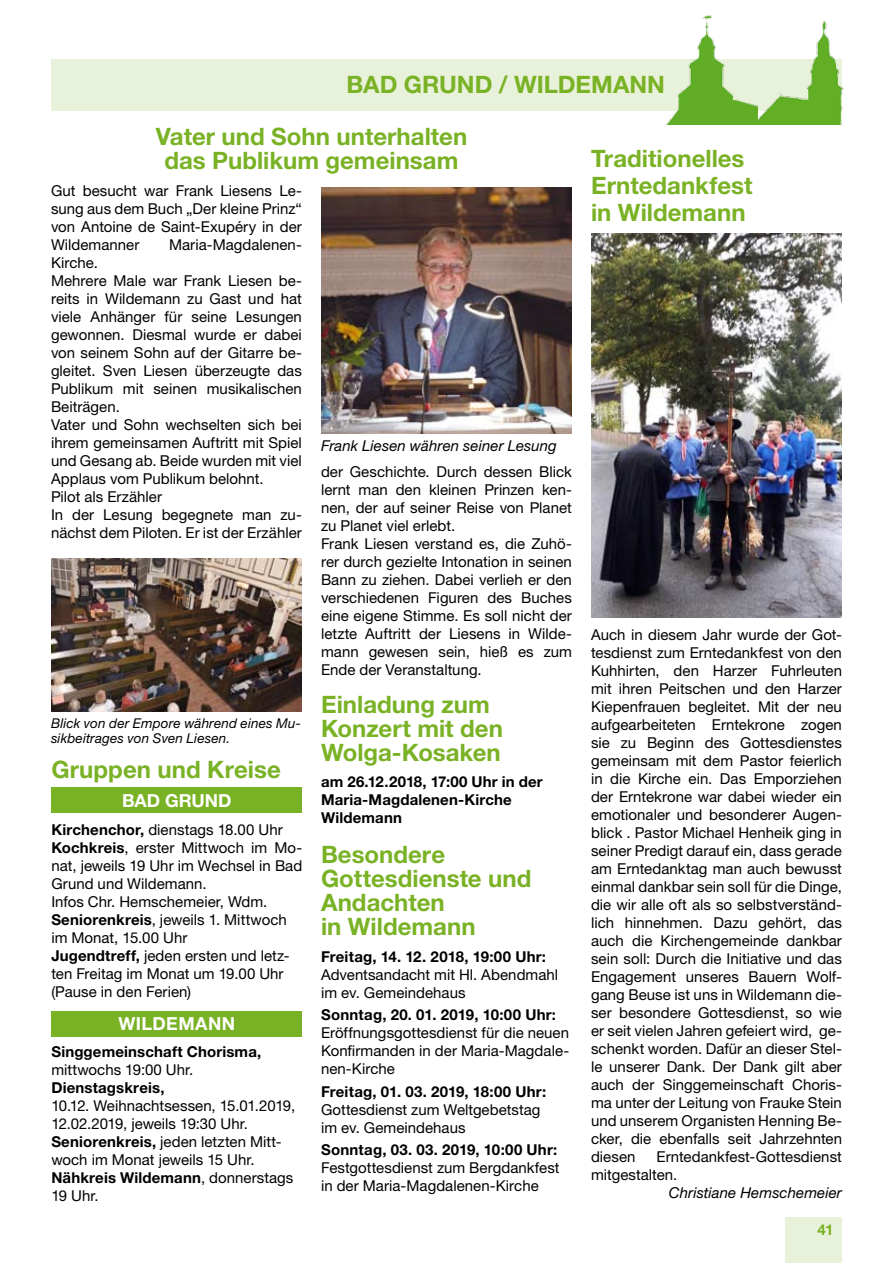
<style>
.page{position:relative;width:893px;height:1263px;background:#fff}
.page>*{position:absolute;margin:0;border:0;box-sizing:border-box;transform-origin:0 0}
.t1{font:700 24px/24px "Helvetica Neue LT Std";color:#7ab225}
.t2{font:700 18px "Helvetica Neue LT Std";letter-spacing:.02em;color:#fff}
.t3{font:700 18px "Helvetica Neue LT Std";color:#fff}
.t4{font:15px/18px "Helvetica Neue LT Std";color:#000}
.t5{font:700 15px/18px "Helvetica Neue LT Std";letter-spacing:.01em;color:#000}
.t6{font:italic 15px "Helvetica Neue LT Std";letter-spacing:.005em;color:#000}
.t7{font:700 15px "Helvetica Neue LT Std";color:#7ab225}
.t8{font:italic 13.5px/15px "Helvetica Neue LT Std";letter-spacing:.01em;color:#000}
.s1{font-weight:700}
</style>
<div class="page">
<div style="left:51px;top:60px;width:791px;height:51px;background:#e8f1d9"></div>
<div style="left:785px;top:1217px;width:57px;height:46px;background:#e8f1d9"></div>
<img style="left:736px;top:20px;width:108px;height:105px">
<img style="left:664px;top:15px;width:93px;height:109px">
<div style="left:51px;top:787px;width:251px;height:25px;background:#7ab225"></div>
<div style="left:51px;top:1011px;width:251px;height:26px;background:#7ab225"></div>
<img style="left:321px;top:187px;width:251px;height:247px">
<img style="left:51px;top:559px;width:251px;height:153px">
<img style="left:591px;top:233px;width:251px;height:385px">
<h1 class="t1" style="left:347px;top:72px;width:320px">BAD GRUND / WILDEMANN</h1>
<h1 class="t1" style="left:156px;top:124px;width:313px;text-align:center">Vater und Sohn unterhalten das Publikum gemeinsam</h1>
<p class="t4" style="left:51px;top:182px;width:252px;text-align:justify">Gut besucht war Frank Liesens Le&shy;sung aus dem Buch „Der kleine Prinz“ von Antoine de Saint-Exupéry in der Wildemanner</p>
<p class="t4" style="left:169px;top:236px;width:134px">Maria-Magdalenen-</p>
<p class="t4" style="left:51px;top:254px;width:252px">Kirche.<br>Mehrere Male war Frank Liesen be&shy;reits in Wildemann zu Gast und hat viele Anhänger für seine Lesungen gewonnen. Diesmal wurde er dabei von seinem Sohn auf der Gitarre be&shy;gleitet. Sven Liesen überzeugte das<br>Publikum mit seinen musikalischen<br>Beiträgen.<br>Vater und Sohn wechselten sich bei ihrem gemeinsamen Auftritt mit Spiel und Gesang ab. Beide wurden mit viel<br>Applaus vom Publikum belohnt.<br>Pilot als Erzähler<br>In der Lesung begegnete man zu&shy;nächst dem Piloten. Er ist der Erzähler</p>
<p class="t8" style="left:51px;top:716px;width:252px">Blick von der Empore während eines Mu&shy;sikbeitrages von Sven Liesen.</p>
<h1 class="t1" style="left:51px;top:756px;width:231px">Gruppen und Kreise</h1>
<p class="t3" style="left:122px;top:789px;width:111px">BAD GRUND</p>
<p class="t4" style="left:51px;top:820px;width:252px"><span class="s1">Kirchenchor,</span> dienstags 18.00 Uhr<br><span class="s1">Kochkreis</span>, erster Mittwoch im Mo&shy;nat, jeweils 19 Uhr im Wechsel in Bad<br>Grund und Wildemann.<br>Infos Chr. Hemschemeier, Wdm.<br><span class="s1">Seniorenkreis</span>, jeweils 1. Mittwoch im Monat, 15.00 Uhr<br><span class="s1">Jugendtreff,</span> jeden ersten und letz&shy;ten Freitag im Monat um 19.00 Uhr (Pause in den Ferien)</p>
<p class="t2" style="left:118px;top:1013px;width:118px">WILDEMANN</p>
<p class="t5" style="left:51px;top:1042px;width:211px">Singgemeinschaft Chorisma,</p>
<p class="t4" style="left:51px;top:1060px;width:143px">mittwochs 19:00 Uhr.</p>
<p class="t5" style="left:51px;top:1078px;width:115px">Dienstagskreis,</p>
<p class="t4" style="left:51px;top:1096px;width:245px">10.12. Weihnachts-essen, 15.01.2019,<br>12.02.2019, jeweils 19:30 Uhr.<br><span class="s1">Seniorenkreis,</span> jeden letzten Mitt&shy;woch im Monat jeweils 15 Uhr.<br><span class="s1">Nähkreis Wildemann</span>, donnerstags<br>19 Uhr.</p>
<p class="t6" style="left:321px;top:436px;width:237px">Frank Liesen währen seiner Lesung</p>
<p class="t4" style="left:321px;top:463px;width:252px">der Geschichte. Durch dessen Blick lernt man den kleinen Prinzen ken&shy;nen, der auf seiner Reise von Planet zu Planet viel erlebt.<br>Frank Liesen verstand es, die Zuhö&shy;rer durch gezielte Intonation in seinen Bann zu ziehen. Dabei verlieh er den verschiedenen Figuren des Buches eine eigene Stimme. Es soll nicht der letzte Auftritt der Liesens in Wilde&shy;mann gewesen sein, hieß es zum Ende der Veranstaltung.</p>
<h1 class="t1" style="left:321px;top:692px;width:183px">Einladung zum<br>Konzert mit den<br>Wolga-Kosaken</h1>
<p class="t5" style="left:321px;top:773px;width:223px">am 26.12.2018, 17:00 Uhr in der<br>Maria-Magdalenen-Kirche<br>Wildemann</p>
<h1 class="t1" style="left:321px;top:842px;width:212px">Besondere<br>Gottesdienste und<br>Andachten<br>in Wildemann</h1>
<p class="t5" style="left:321px;top:947px;width:226px">Freitag, 14. 12. 2018, 19:00 Uhr:</p>
<p class="t4" style="left:321px;top:965px;width:239px">Adventsandacht mit Hl. Abendmahl im ev. Gemeindehaus</p>
<p class="t5" style="left:321px;top:1005px;width:236px">Sonntag, 20. 01. 2019, 10:00 Uhr:</p>
<p class="t4" style="left:321px;top:1024px;width:250px;text-align:justify">Eröffnungsgottesdienst für die neuen Konfirmanden in der Maria-Magdale&shy;nen-Kirche</p>
<p class="t5" style="left:321px;top:1082px;width:227px">Freitag, 01. 03. 2019, 18:00 Uhr:</p>
<p class="t4" style="left:321px;top:1100px;width:221px">Gottesdienst zum Weltgebetstag im ev. Gemeindehaus</p>
<p class="t5" style="left:321px;top:1140px;width:238px">Sonntag, 03. 03. 2019, 10:00 Uhr:</p>
<p class="t4" style="left:321px;top:1159px;width:240px">Festgottesdienst zum Bergdankfest in der Maria-Magdalenen-Kirche</p>
<h1 class="t1" style="left:591px;top:145px;width:163px;line-height:27px">Traditionelles<br>Erntedankfest in Wildemann</h1>
<p class="t4" style="left:591px;top:625px;width:252px;text-align:justify">Auch in diesem Jahr wurde der Got&shy;tesdienst zum Erntedankfest von den Kuhhirten, den Harzer Fuhrleuten mit ihren Peitschen und den Harzer Kiepenfrauen begleitet. Mit der neu aufgearbeiteten Erntekrone zogen sie zu Beginn des Gottesdienstes gemeinsam mit dem Pastor feierlich in die Kirche ein. Das Emporziehen der Erntekrone war dabei wieder ein emotionaler und besonderer Augen&shy;blick . Pastor Michael Henheik ging in seiner Predigt darauf ein, dass gerade am Erntedanktag man auch bewusst einmal dankbar sein soll für die Dinge, die wir alle oft als so selbstverständ&shy;lich hinnehmen. Dazu gehört, das auch die Kirchengemeinde dankbar sein soll: Durch die Initiative und das Engagement unseres Bauern Wolf&shy;gang Beuse ist uns in Wildemann die&shy;ser besondere Gottesdienst, so wie er seit vielen Jahren gefeiert wird, ge&shy;schenkt worden. Dafür an dieser Stel&shy;le unserer Dank. Der Dank gilt aber auch der Singgemeinschaft Choris&shy;ma unter der Leitung von Frauke Stein und unserem Organisten Henning Be&shy;cker, die ebenfalls seit Jahrzehnten diesen</p>
<p class="t4" style="left:591px;top:1147px;width:252px;text-indent:66px">Erntedankfest-Gottesdienst mitgestalten.</p>
<p class="t6" style="left:669px;top:1184px;width:175px">Christiane Hemschemeier</p>
<p class="t7" style="left:817px;top:1221px;width:17px">41</p>
</div>
